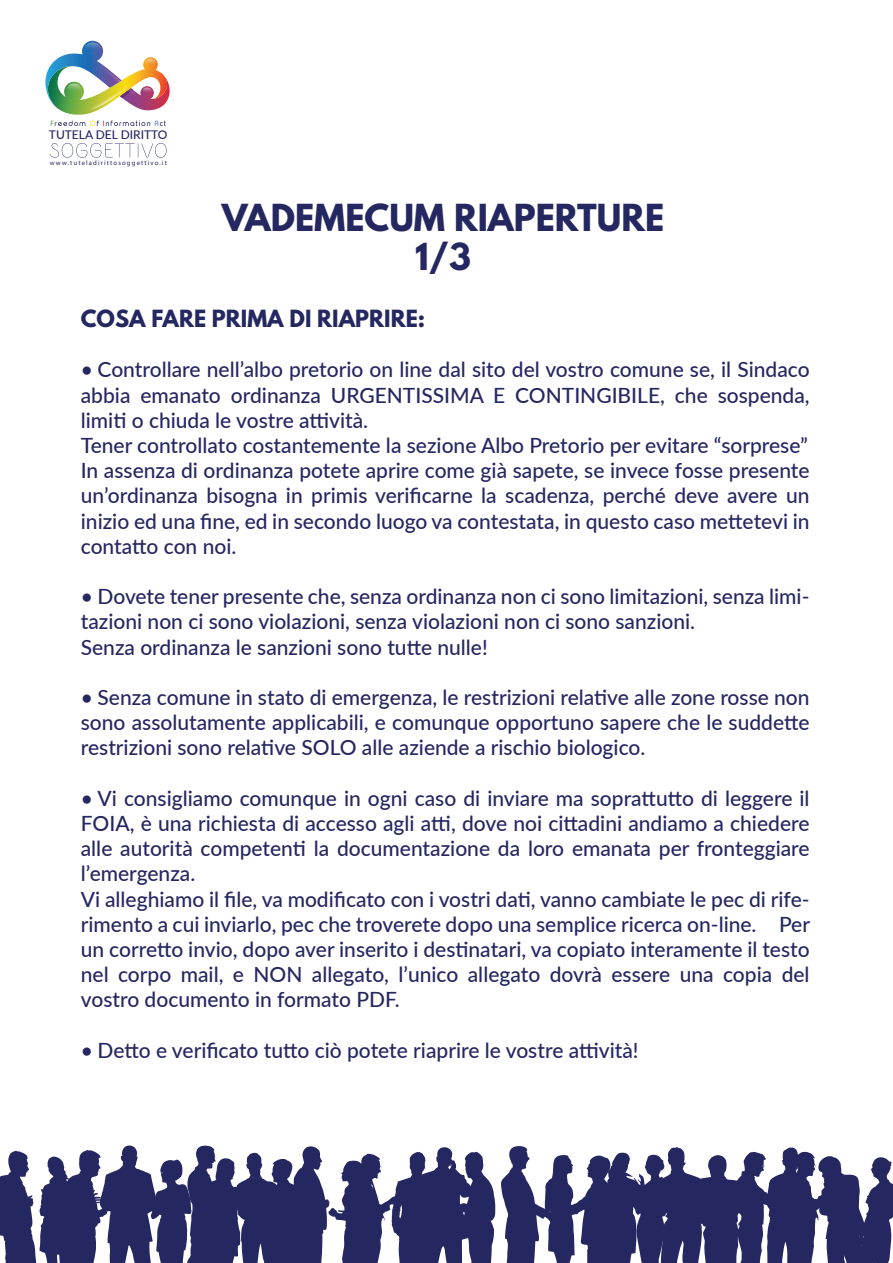
<style>
.page{position:relative;width:893px;height:1263px;background:#fff}
.page>*{position:absolute;margin:0;border:0;box-sizing:border-box;transform-origin:0 0}
.t1{font:700 33px/39.6px "League Spartan";color:#252761;text-align:center}
.t2{font:500 21px/25.2px "Lato";color:#252761}
.t3{font:700 21px "League Spartan";color:#252761}
.t4{font:500 12px "Lato";color:#252761}
.t5{font:6.6px "Myriad Pro";letter-spacing:.17em;color:#252761}
</style>
<div class="page">
<svg style="left:50px;top:143px;width:117px;height:15px"></svg>
<img style="left:45px;top:41px;width:125px;height:85px">
<svg style="left:0;top:1145px;width:893px;height:118px"></svg>
<p class="t4" style="left:49px;top:126px;width:120px">TUTELA DEL DIRITTO</p>
<p class="t5" style="left:50px;top:159px;width:119px">www.tuteladirittosoggettivo.it</p>
<h1 class="t1" style="left:222px;top:197px;width:444px">VADEMECUM RIAPERTURE<br>1/3</h1>
<p class="t3" style="left:81px;top:302px;width:346px">COSA FARE PRIMA DI RIAPRIRE:</p>
<p class="t2" style="left:81px;top:356px;width:730px">• Controllare nell’albo pretorio on line dal sito del vostro comune se, il Sindaco abbia emanato ordinanza URGENTISSIMA E CONTINGIBILE, che sospenda, limiti o chiuda le vostre attività.<br>Tener controllato costantemente la sezione Albo Pretorio per evitare “sorprese” In assenza di ordinanza potete aprire come già sapete, se invece fosse presente un’ordinanza bisogna in primis verificarne la scadenza, perché deve avere un inizio ed una fine, ed in secondo luogo va contestata, in questo caso mettetevi in contatto con noi.</p>
<p class="t2" style="left:81px;top:583px;width:730px">• Dovete tener presente che, senza ordinanza non ci sono limitazioni, senza limi&shy;tazioni non ci sono violazioni, senza violazioni non ci sono sanzioni.<br>Senza ordinanza le sanzioni sono tutte nulle!</p>
<p class="t2" style="left:81px;top:684px;width:730px;text-align:justify">• Senza comune in stato di emergenza, le restrizioni relative alle zone rosse non sono assolutamente applicabili, e comunque opportuno sapere che le suddette restrizioni sono relative SOLO alle aziende a rischio biologico.</p>
<p class="t2" style="left:81px;top:785px;width:731px">• Vi consigliamo comunque in ogni caso di inviare ma soprattutto di leggere il FOIA, è una richiesta di accesso agli atti, dove noi cittadini andiamo a chiedere alle autorità competenti la documentazione da loro emanata per fronteggiare l’emergenza.<br>Vi alleghiamo il file, va modificato con i vostri dati, vanno cambiate le pec di rife&shy;rimento a cui inviarlo, pec che troverete dopo una semplice ricerca on-line. Per un corretto invio, dopo aver inserito i destinatari, va copiato interamente il testo nel corpo mail, e NON allegato, l’unico allegato dovrà essere una copia del vostro documento in formato PDF.</p>
<p class="t2" style="left:81px;top:1037px;width:559px">• Detto e verificato tutto ciò potete riaprire le vostre attività!</p>
</div>
